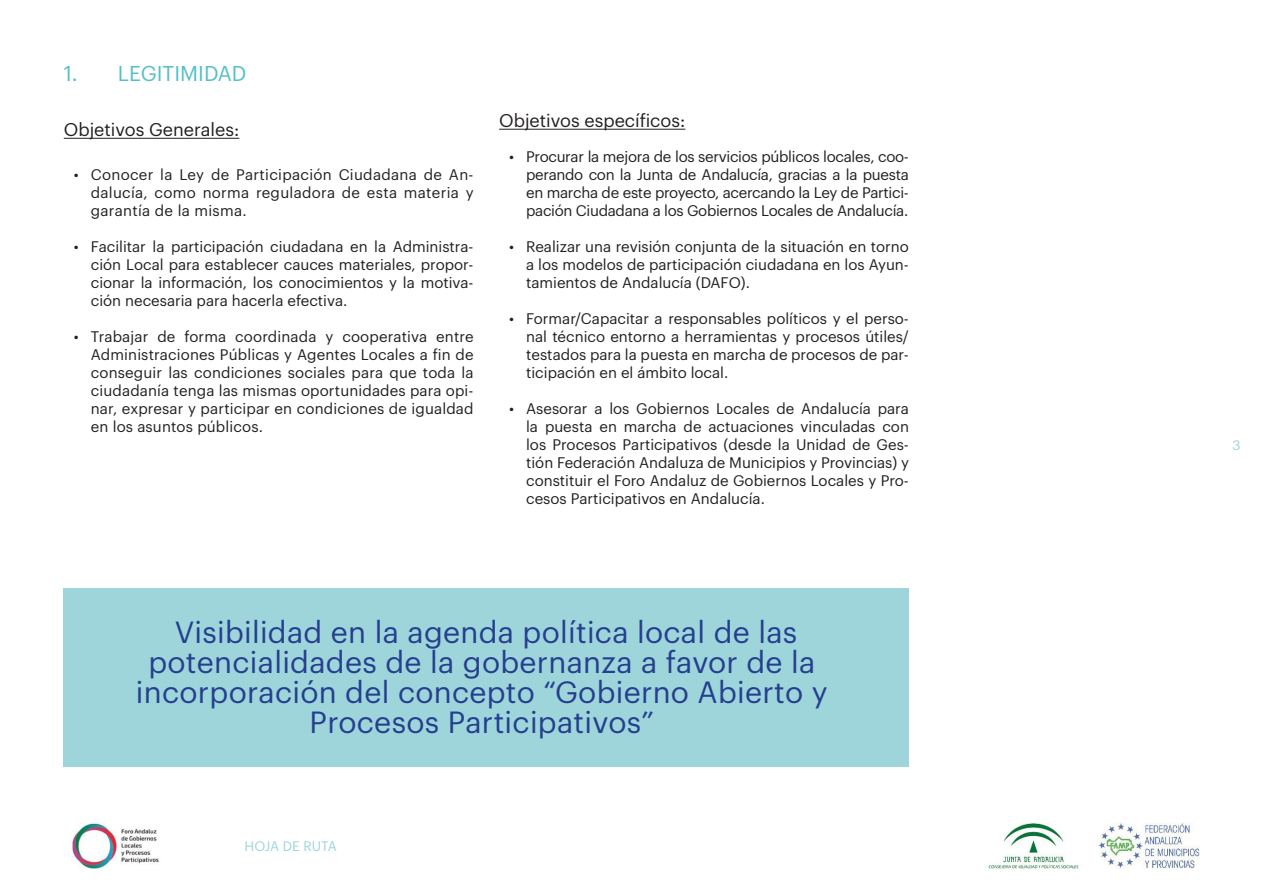
<style>
.page{position:relative;width:1263px;height:893px;background:#fff}
.page>*{position:absolute;margin:0;border:0;box-sizing:border-box;transform-origin:0 0}
.Destacado{font:30px/30px "Graphik";letter-spacing:.01em;color:#253f8e;text-align:center}
.t1{font:21px "Graphik";color:#54bfc9}
.Título_2{font:18px "Graphik";color:#231f20}
.t2{font:15px/18px "Graphik";color:#231f20;text-align:justify}
.t3{font:13.5px "Graphik";letter-spacing:-.005em;color:#9dd5db}
</style>
<div class="page">
<img style="left:988px;top:822px;width:211px;height:47px">
<img style="left:72px;top:823px;width:87px;height:46px">
<hr style="left:64px;top:138px;width:175px;height:1px;background:#231f20">
<hr style="left:499px;top:129px;width:186px;height:1px;background:#231f20">
<div style="left:64px;top:588px;width:845px;height:179px;background:#9dd5db"></div>
<p class="t1" style="left:64px;top:58px;width:184px">1. LEGITIMIDAD</p>
<p class="Título_2" style="left:64px;top:116px;width:177px">Objetivos Generales:</p>
<p class="t2" style="left:91px;top:164px;width:384px;text-indent:-17px">• Conocer la Ley de Participación Ciudadana de An&shy;dalucía, como norma reguladora de esta materia y garantía de la misma.</p>
<p class="t2" style="left:91px;top:236px;width:384px;text-indent:-17px">• Facilitar la participación ciudadana en la Administra&shy;ción Local para establecer cauces materiales, propor&shy;cionar la información, los conocimientos y la motiva&shy;ción necesaria para hacerla efectiva.</p>
<p class="t2" style="left:91px;top:326px;width:384px;text-indent:-17px">• Trabajar de forma coordinada y cooperativa entre Administraciones Públicas y Agentes Locales a fin de conseguir las condiciones sociales para que toda la ciudadanía tenga las mismas oportunidades para opi&shy;nar, expresar y participar en condiciones de igualdad en los asuntos públicos.</p>
<p class="Título_2" style="left:499px;top:107px;width:188px">Objetivos específicos:</p>
<p class="t2" style="left:526px;top:146px;width:384px;text-indent:-17px">• Procurar la mejora de los servicios públicos locales, coo&shy;perando con la Junta de Andalucía, gracias a la puesta en marcha de este proyecto, acercando la Ley de Partici&shy;pación Ciudadana a los Gobiernos Locales de Andalucía.</p>
<p class="t2" style="left:526px;top:236px;width:384px;text-indent:-17px">• Realizar una revisión conjunta de la situación en torno a los modelos de participación ciudadana en los Ayun&shy;tamientos de Andalucía (DAFO).</p>
<p class="t2" style="left:526px;top:308px;width:384px;text-indent:-17px">• Formar/Capacitar a responsables políticos y el perso&shy;nal técnico entorno a herramientas y procesos útiles/ testados para la puesta en marcha de procesos de par&shy;ticipación en el ámbito local.</p>
<p class="t2" style="left:526px;top:398px;width:384px;text-indent:-17px">• Asesorar a los Gobiernos Locales de Andalucía para la puesta en marcha de actuaciones vinculadas con los Procesos Participativos (desde la Unidad de Ges&shy;tión Federación Andaluza de Municipios y Provincias) y constituir el Foro Andaluz de Gobiernos Locales y Pro&shy;cesos Participativos en Andalucía.</p>
<p class="Destacado" style="left:136px;top:614px;width:693px">Visibilidad en la agenda política local de las potencialidades de la gobernanza a favor de la incorporación del concepto “Gobierno Abierto y Procesos Participativos”</p>
<p class="t3" style="left:244px;top:836px;width:94px">HOJA DE RUTA</p>
<p class="t3" style="left:1232px;top:435px;width:10px">3</p>
</div>
